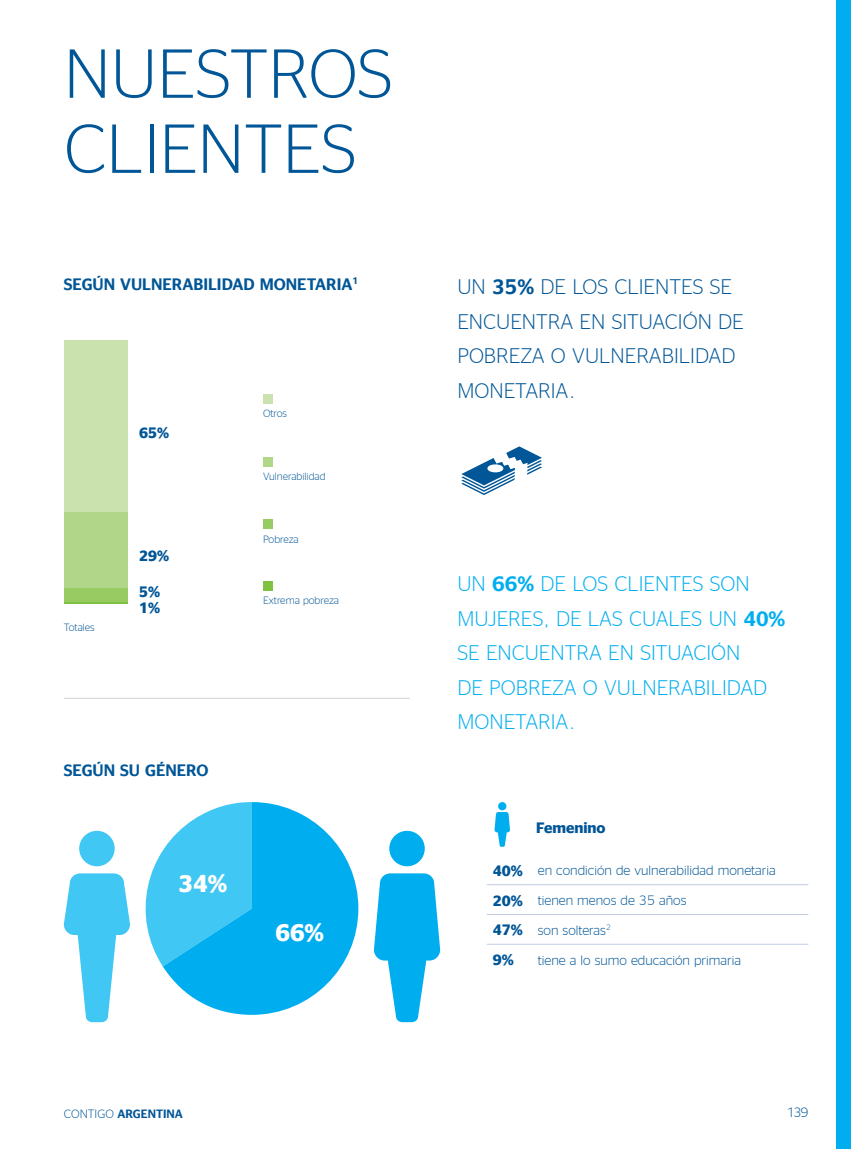
<style>
.page{position:relative;width:851px;height:1149px;background:#fff}
.page>*{position:absolute;margin:0;border:0;box-sizing:border-box;transform-origin:0 0}
.t1{font:300 69px/75px "BBVA Office";color:#005697}
.t2{font:700 24.3px "BBVA Office";color:#fff}
.t3{font:300 21px/34.5px "BBVA Office";color:#00aeef}
.t4{font:300 21px/34.5px "BBVA Office";color:#005697}
.t5{font:300 16.5px "BBVA Office";color:#005697}
.t6{font:700 15px "BBVA Office";color:#005697}
.t7{font:300 13.5px "BBVA Office";color:#005697}
.t8{font:300 12px "BBVA Office";color:#005697}
.t9{font:300 10.5px "BBVA Office";color:#005697}
.s1{font-style:inherit}
.s2{font-weight:700;font-size:15px}
</style>
<div class="page">
<div style="left:836px;top:0;width:14px;height:1148px;background:#00aeef"></div>
<hr style="left:64px;top:697px;width:346px;height:1px;background:#d1d2d4">
<svg style="left:252px;top:802px;width:106px;height:212px;fill:#00aeef"></svg>
<svg style="left:64px;top:802px;width:188px;height:219px"></svg>
<div style="left:79px;top:830px;width:36px;height:36px;background:#40c7f4;border-radius:50%"></div>
<svg style="left:374px;top:873px;width:66px;height:148px"></svg>
<div style="left:389px;top:830px;width:35px;height:36px;background:#00aeef;border-radius:50%"></div>
<hr style="left:486px;top:884px;width:45px;height:1px;background:#c0cce3">
<hr style="left:531px;top:884px;width:277px;height:1px;background:#c0cce3">
<hr style="left:486px;top:913px;width:45px;height:1px;background:#c0cce3">
<hr style="left:531px;top:913px;width:277px;height:1px;background:#c0cce3">
<hr style="left:486px;top:943px;width:45px;height:1px;background:#c0cce3">
<hr style="left:531px;top:943px;width:277px;height:1px;background:#c0cce3">
<svg style="left:494px;top:812px;width:16px;height:34px"></svg>
<svg style="left:498px;top:801px;width:8px;height:9px"></svg>
<svg style="left:461px;top:446px;width:81px;height:49px"></svg>
<div style="left:263px;top:457px;width:10px;height:9px;background:#b1d689"></div>
<div style="left:263px;top:519px;width:10px;height:9px;background:#98cc63"></div>
<div style="left:263px;top:394px;width:10px;height:10px;background:#cae2ae"></div>
<div style="left:263px;top:581px;width:10px;height:9px;background:#7fc241"></div>
<hr style="left:64px;top:601px;width:64px;height:2px;background:#7fc241">
<div style="left:64px;top:588px;width:64px;height:13px;background:#98cc63"></div>
<div style="left:64px;top:511px;width:64px;height:77px;background:#b1d689"></div>
<div style="left:64px;top:340px;width:64px;height:171px;background:#cae2ae"></div>
<h1 class="t1" style="left:64px;top:35px;width:330px">NU ESTROS<br>CLIENTES</h1>
<p class="t5" style="left:64px;top:274px;width:296px">SEGÚN VULNERABILIDAD MONETARIA<sup>1</sup></p>
<p class="t9" style="left:64px;top:621px;width:32px">TOTALES</p>
<p class="t6" style="left:139px;top:424px;width:31px">65%</p>
<p class="t6" style="left:139px;top:547px;width:31px">29%</p>
<p class="t6" style="left:139px;top:582px;width:22px">5%</p>
<p class="t6" style="left:139px;top:598px;width:22px">1%</p>
<p class="t9" style="left:263px;top:407px;width:26px">OTROS</p>
<p class="t9" style="left:263px;top:470px;width:64px">VULNERABILIDAD</p>
<p class="t9" style="left:263px;top:533px;width:37px">POBREZA</p>
<p class="t9" style="left:263px;top:594px;width:77px">EXTREMA POBREZA</p>
<p class="t5" style="left:64px;top:760px;width:146px">SEGÚN SU GÉNERO</p>
<h2 class="t2" style="left:178px;top:868px;width:50px">34%</h2>
<h2 class="t2" style="left:275px;top:918px;width:50px">66%</h2>
<h3 class="t4" style="left:457px;top:269px;width:288px">UN <span class="s1">35%</span> DE LOS CLIENTES SE<br>ENCU ENTRA EN SITUACIÓN DE<br>POBREZA O VULNERABILIDAD<br>MONETARIA.</h3>
<h3 class="t3" style="left:457px;top:566px;width:329px">UN <span class="s1">66%</span> DE LOS CLIENTES SON<br>MUJERES, DE LAS CUALES U N <span class="s1">40%<br></span>SE ENCU ENTRA EN SITUACIÓN<br>DE POBREZA O VULNERABILIDAD<br>MONETARIA.</h3>
<p class="t6" style="left:536px;top:818px;width:71px">Femenino</p>
<p class="t7" style="left:492px;top:862px;width:284px"><span class="s2">40%</span> EN CONDICIÓN DE VULNERABILIDAD MONETARIA</p>
<p class="t7" style="left:492px;top:892px;width:195px"><span class="s2">20%</span> TIENEN MENOS DE 35 AÑOS</p>
<p class="t7" style="left:492px;top:922px;width:119px"><span class="s2">47%</span> SON SOLTERAS<sup>2</sup></p>
<p class="t6" style="left:492px;top:950px;width:22px">9%</p>
<p class="t7" style="left:537px;top:952px;width:205px">TIENE A LO SUMO EDUCACIÓN PRIMARIA</p>
<p class="t8" style="left:64px;top:1106px;width:121px"><span class="s1">CONTIGO</span> ARGENTINA</p>
<p class="t7" style="left:786px;top:1104px;width:23px">139</p>
</div>
